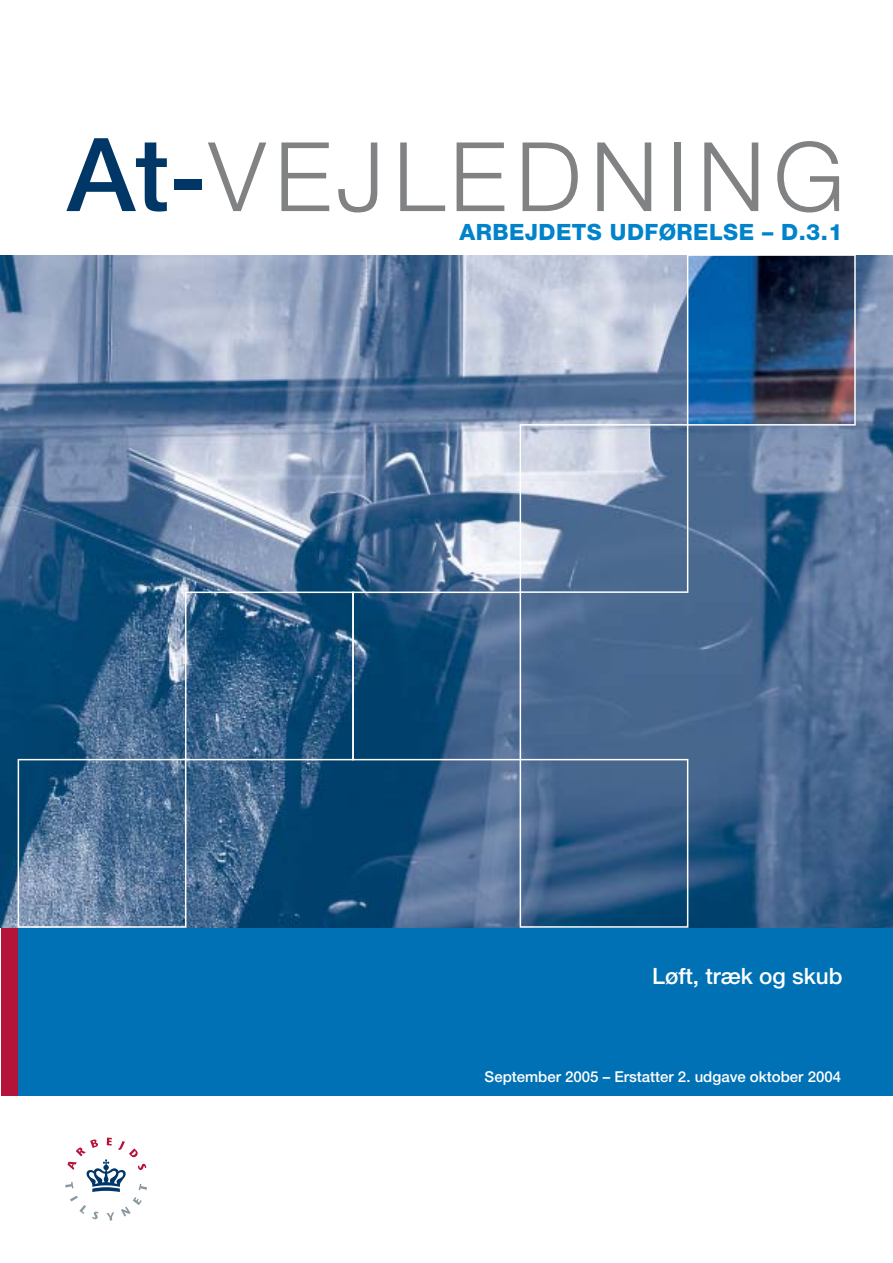
<style>
.page{position:relative;width:893px;height:1263px;background:#fff}
.page>*{position:absolute;margin:0;border:0;box-sizing:border-box;transform-origin:0 0}
.t1{font:300 96px "Helvetica Neue";letter-spacing:.095em;color:#808284}
.t2{font:800 22.5px "Helvetica Neue";letter-spacing:.02em;color:#0083cb}
.t3{font:500 22.5px "Helvetica Neue";color:#fff}
.t4{font:500 15px "Helvetica Neue";color:#fff}
.s1{font-weight:500;font-size:102px;color:#003767}
.s2{font-weight:500;color:#003767}
</style>
<div class="page">
<img style="left:1px;top:256px;width:892px;height:672px">
<svg style="left:17px;top:758px;width:672px;height:170px;background:#3a638a"></svg>
<div style="left:1px;top:928px;width:892px;height:168px;background:#0071b4"></div>
<div style="left:1px;top:928px;width:17px;height:168px;background:#b41439"></div>
<svg style="left:184px;top:255px;width:672px;height:506px;background:#6785a7"></svg>
<svg style="left:352px;top:423px;width:337px;height:338px;background:#5a7a9c"></svg>
<svg style="left:65px;top:1138px;width:82px;height:82px"></svg>
<h1 class="t1" style="left:67px;top:143px;width:779px"><span class="s1">At</span><span class="s2">-</span>VEJLEDNING</h1>
<h3 class="t2" style="left:459px;top:224px;width:385px">ARBEJDETS UDFØRELSE – D.3.1</h3>
<p class="t3" style="left:652px;top:968px;width:192px">Løft, træk og skub</p>
<p class="t4" style="left:485px;top:1072px;width:358px">September 2005 – Erstatter 2. udgave oktober 2004</p>
</div>
